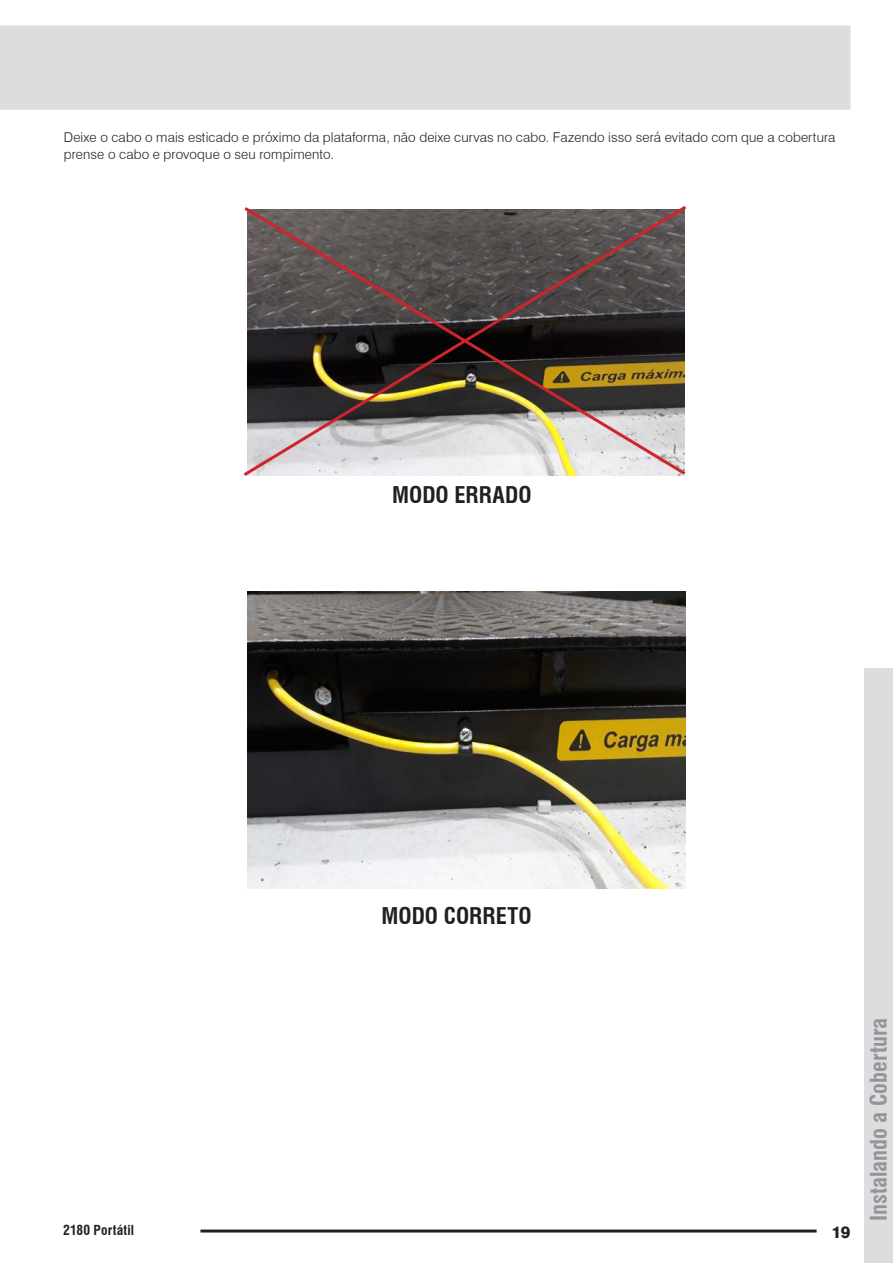
<style>
.page{position:relative;width:893px;height:1263px;background:#fff}
.page>*{position:absolute;margin:0;border:0;box-sizing:border-box;transform-origin:0 0}
.Texto{font:700 condensed 22.5px "Swiss 721 BT";color:#231f20}
.t1{font:700 condensed 22.5px "Swiss 721 BT";color:#939598}
.t2{font:800 16.5px "Swiss 721 BT";color:#231f20}
.Texto-2{font:300 13.5px/16.2px "Swiss 721 BT";letter-spacing:.01em;color:#231f20}
.t3{font:700 condensed 13.5px "Swiss 721 BT";letter-spacing:.015em;color:#231f20}
</style>
<div class="page">
<div style="left:0;top:25px;width:850px;height:85px;background:#dcdddf"></div>
<div style="left:864px;top:668px;width:29px;height:595px;background:#dcdddf"></div>
<hr style="left:200px;top:1229px;width:616px;height:3px;background:#231f20">
<img style="left:247px;top:592px;width:438px;height:297px">
<svg style="left:243px;top:206px;width:443px;height:270px"></svg>
<p class="Texto-2" style="left:64px;top:129px;width:773px">Deixe o cabo o mais esticado e próximo da plataforma, não deixe curvas no cabo. Fazendo isso será evitado com que a cobertura prense o cabo e provoque o seu rompimento.</p>
<p class="Texto" style="left:392px;top:482px;width:141px">MODO ERRADO</p>
<p class="Texto" style="left:382px;top:902px;width:152px">MODO CORRETO</p>
<p class="t3" style="left:63px;top:1222px;width:72px">2180 Portátil</p>
<p class="t2" style="left:832px;top:1222px;width:20px">19</p>
<h1 class="t1" style="left:865px;top:1221px;width:205px;rotate:-90deg">Instalando a Cobertura</h1>
</div>
